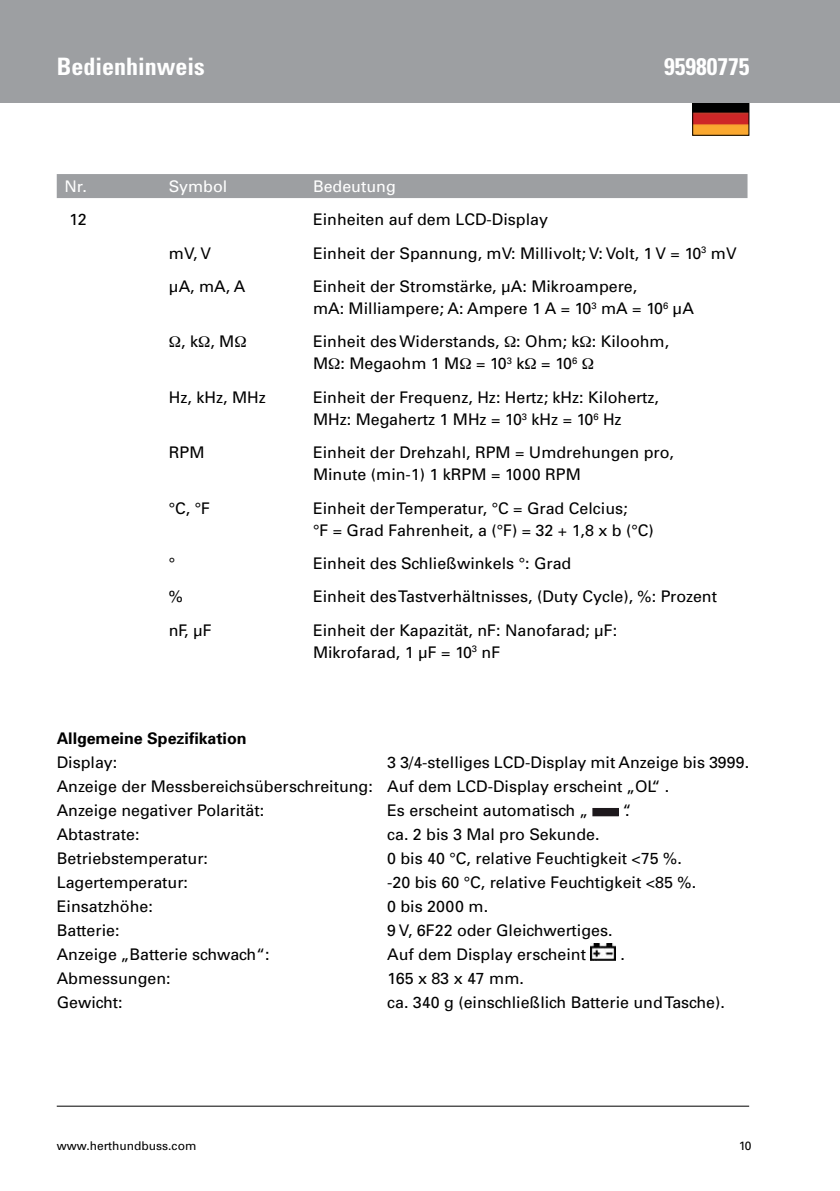
<style>
.page{position:relative;width:840px;height:1191px;background:#fff}
.page>*{position:absolute;margin:0;border:0;box-sizing:border-box;transform-origin:0 0}
.t1{font:700 condensed 24px "Univers";color:#fff}
.t2{font:16px/22px "Univers";color:#000}
.t3{font:700 16px "Univers";color:#000}
.t4{font:16px "Univers";color:#fff}
.t5{font:12px "Univers";color:#000}
</style>
<div class="page">
<img style="left:694px;top:103px;width:52px;height:30px">
<div style="left:692px;top:101px;width:56px;height:34px;border:1px solid #000"></div>
<div style="left:0;top:0;width:839px;height:102px;background:#9d9fa2"></div>
<hr style="left:57px;top:1105px;width:691px;height:1px;background:#000">
<div style="left:592px;top:808px;width:26px;height:8px;background:#1d181c"></div>
<img style="left:590px;top:943px;width:25px;height:17px">
<div style="left:57px;top:174px;width:690px;height:24px;background:#9d9fa2"></div>
<h1 class="t1" style="left:57px;top:52px;width:150px">Bedienhinweis</h1>
<h1 class="t1" style="left:663px;top:52px;width:87px">95980775</h1>
<p class="t4" style="left:64px;top:176px;width:24px">Nr.</p>
<p class="t4" style="left:169px;top:176px;width:60px">Symbol</p>
<p class="t4" style="left:313px;top:176px;width:84px">Bedeutung</p>
<p class="t2" style="left:69px;top:208px;width:19px">12</p>
<p class="t2" style="left:313px;top:208px;width:236px">Einheiten auf dem LCD-Display</p>
<p class="t2" style="left:169px;top:242px;width:44px">mV, V</p>
<p class="t2" style="left:313px;top:242px;width:425px">Einheit der Spannung, mV: Millivolt; V: Volt, 1 V = 10<sup>3</sup> mV</p>
<p class="t2" style="left:169px;top:275px;width:78px">µA, mA, A</p>
<p class="t2" style="left:313px;top:275px;width:382px">Einheit der Stromstärke, µA: Mikroampere,<br>mA: Milliampere; A: Ampere 1 A = 10<sup>3</sup> mA = 10<sup>6</sup> µA</p>
<p class="t2" style="left:181px;top:330px;width:55px">, k , M</p>
<p class="t2" style="left:313px;top:330px;width:357px">Einheit des Widerstands, : Ohm; k : Kiloohm,<br>M : Megaohm 1 M = 10<sup>3</sup> k = 10<sup>6</sup></p>
<p class="t2" style="left:169px;top:386px;width:98px">Hz, kHz, MHz</p>
<p class="t2" style="left:313px;top:386px;width:347px">Einheit der Frequenz, Hz: Hertz; kHz: Kilohertz,<br>MHz: Megahertz 1 MHz = 10<sup>3</sup> kHz = 10<sup>6</sup> Hz</p>
<p class="t2" style="left:169px;top:441px;width:37px">RPM</p>
<p class="t2" style="left:313px;top:441px;width:362px">Einheit der Drehzahl, RPM = Umdrehungen pro,<br>Minute (min-1) 1 kRPM = 1000 RPM</p>
<p class="t2" style="left:169px;top:496px;width:43px">°C, °F</p>
<p class="t2" style="left:313px;top:496px;width:342px">Einheit der Temperatur, °C = Grad Celcius;<br>°F = Grad Fahrenheit, a (°F) = 32 + 1,8 x b (°C)</p>
<p class="t2" style="left:169px;top:552px;width:8px">°</p>
<p class="t2" style="left:313px;top:552px;width:260px">Einheit des Schließwinkels °: Grad</p>
<p class="t2" style="left:169px;top:585px;width:16px">%</p>
<p class="t2" style="left:313px;top:585px;width:405px">Einheit des Tastverhältnisses, (Duty Cycle), %: Prozent</p>
<p class="t2" style="left:169px;top:618px;width:44px">nF, µF</p>
<p class="t2" style="left:313px;top:618px;width:305px">Einheit der Kapazität, nF: Nanofarad; µF:<br>Mikrofarad, 1 µF = 10<sup>3</sup> nF</p>
<p class="t3" style="left:57px;top:728px;width:191px">Allgemeine Spezifikation</p>
<p class="t2" style="left:57px;top:751px;width:62px">Display:</p>
<p class="t2" style="left:57px;top:750px;width:693px;line-height:24px;text-indent:330px">3 3/4-stelliges LCD-Display mit Anzeige bis 3999.<br>Anzeige der Messbereichsüberschreitung: Auf dem LCD-Display erscheint „OL“ .<br>Anzeige negativer Polarität:</p>
<p class="t2" style="left:387px;top:799px;width:202px">Es erscheint automatisch „</p>
<p class="t2" style="left:622px;top:799px;width:10px">“.</p>
<p class="t2" style="left:57px;top:823px;width:84px">Abtastrate:</p>
<p class="t2" style="left:387px;top:823px;width:214px">ca. 2 bis 3 Mal pro Sekunde.</p>
<p class="t2" style="left:57px;top:847px;width:153px">Betriebstemperatur:</p>
<p class="t2" style="left:387px;top:847px;width:296px">0 bis 40 °C, relative Feuchtigkeit &lt;75 %.</p>
<p class="t2" style="left:57px;top:871px;width:133px">Lagertemperatur:</p>
<p class="t2" style="left:387px;top:871px;width:310px">-20 bis 60 °C, relative Feuchtigkeit &lt;85 %.</p>
<p class="t2" style="left:57px;top:895px;width:97px">Einsatzhöhe:</p>
<p class="t2" style="left:387px;top:895px;width:102px">0 bis 2000 m.</p>
<p class="t2" style="left:57px;top:919px;width:64px">Batterie:</p>
<p class="t2" style="left:387px;top:919px;width:227px">9 V, 6F22 oder Gleichwertiges.</p>
<p class="t2" style="left:57px;top:943px;width:214px">Anzeige „Batterie schwach“:</p>
<p class="t2" style="left:387px;top:943px;width:200px">Auf dem Display erscheint</p>
<p class="t2" style="left:620px;top:943px;width:6px">.</p>
<p class="t2" style="left:57px;top:967px;width:115px">Abmessungen:</p>
<p class="t2" style="left:387px;top:967px;width:138px">165 x 83 x 47 mm.</p>
<p class="t2" style="left:57px;top:991px;width:67px">Gewicht:</p>
<p class="t2" style="left:387px;top:991px;width:339px">ca. 340 g (einschließlich Batterie und Tasche).</p>
<p class="t5" style="left:57px;top:1137px;width:141px">www.herthundbuss.com</p>
<p class="t5" style="left:738px;top:1137px;width:14px">10</p>
</div>
